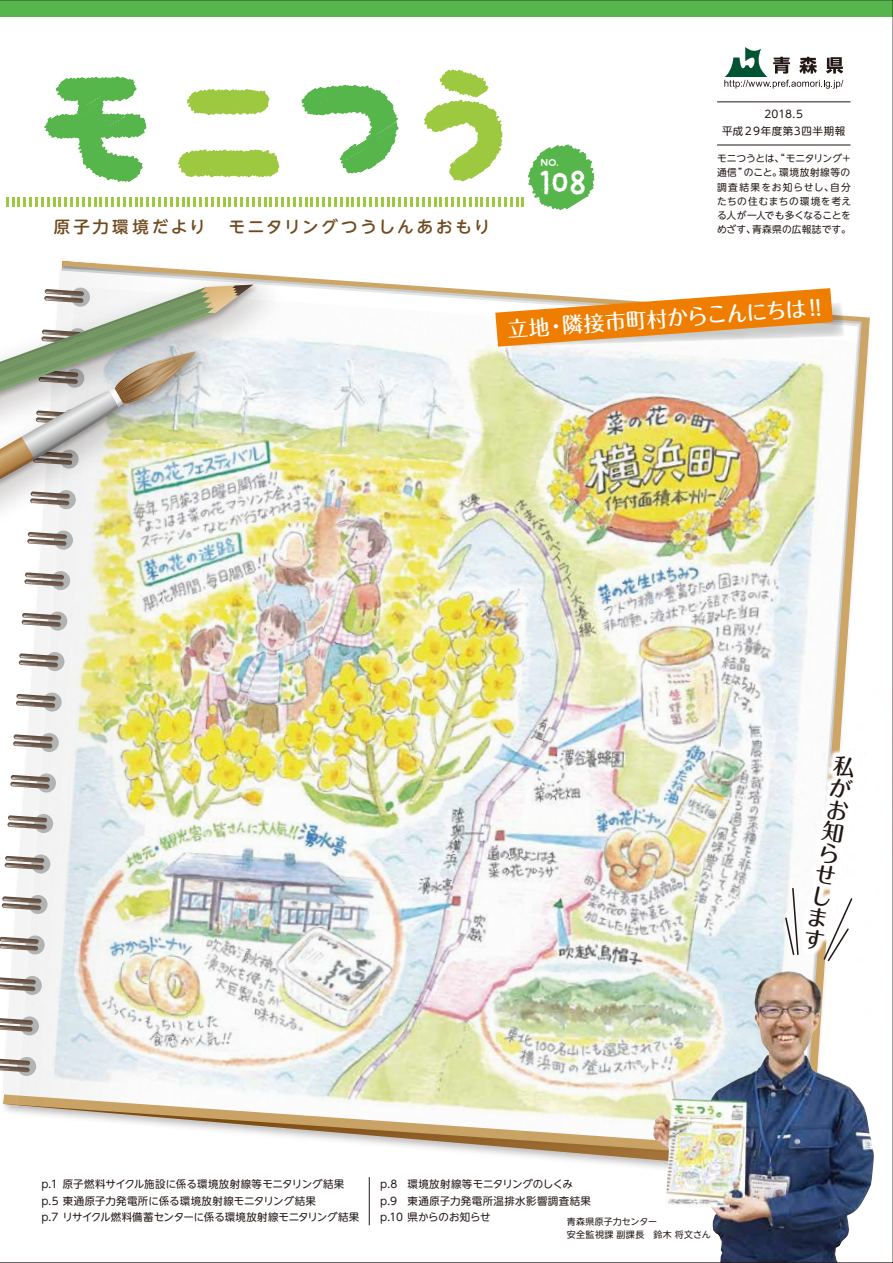
<style>
.page{position:relative;width:893px;height:1263px;background:#fff}
.page>*{position:absolute;margin:0;border:0;box-sizing:border-box;transform-origin:0 0}
.t1{font:32.25px "Kodomo Rounded";color:#fff}
.t2{font:500 21.9px/21.9px "Maru Fo Pro";color:#221815;text-align:justify}
.t3{font:500 21.15px "Maru Fo Pro";color:#fff}
.t4{font:500 16.5px "UD Shin M Go Pro";letter-spacing:.17em;color:#6f4a1e}
.t5{font:11.85px "Kodomo Rounded";color:#fff}
.t6{font:10.5px/16.5px "UD Shin M Go Pro";letter-spacing:.01em;color:#221815}
.t7{font:10.5px/16.5px "UD Shin M Go Pro";letter-spacing:.03em;color:#221815}
.t8{font:10.5px/16.5px "UD Shin M Go Pro";letter-spacing:-.015em;color:#221815}
.t9{font:10.5px/16.2px "UD Shin M Go Pro";letter-spacing:.045em;color:#221815;text-align:center}
.t10{font:9.75px/14.2px "UD Shin M Go Pro";letter-spacing:.035em;color:#221815}
.t11{font:9px/13.5px "UD Shin M Go Pro";letter-spacing:.035em;color:#221815}
</style>
<div class="page">
<img style="left:0;top:0;width:893px;height:1263px">
<h3 class="t4" style="left:54px;top:214px;width:438px">原子力環境だより　モニタリングつうしんあおもり</h3>
<p class="t5" style="left:541px;top:157px;width:22px">NO.</p>
<h1 class="t1" style="left:541px;top:166px;width:54px">108</h1>
<p class="t9" style="left:722px;top:106px;width:125px">2018.5<br>平成２9年度第3四半期報</p>
<p class="t10" style="left:717px;top:151px;width:136px">モニつうとは、“モニタリング+通信”のこと。環境放射線等の調査結果をお知らせし、自分たちの住むまちの環境を考える人が一人でも多くなることをめざす、青森県の広報誌です。</p>
<h3 class="t3" style="left:506px;top:312px;width:317px;rotate:-4deg">立地・隣接市町村からこんにちは !!</h3>
<h2 class="t2" style="left:836px;top:752px;width:12px;rotate:10deg">私がお知らせします</h2>
<p class="t7" style="left:407px;top:1175px;width:185px">環境放射線等モニタリングのしくみ<br>東通原子力発電所温排水影響調査結果</p>
<p class="t6" style="left:63px;top:1175px;width:283px">原子燃料サイクル施設に係る環境放射線等モニタリング結果</p>
<p class="t8" style="left:380px;top:1175px;width:112px">p.8<br>p.9<br>p.10 県からのお知らせ</p>
<p class="t6" style="left:41px;top:1175px;width:319px">p.1<br>p.5 東通原子力発電所に係る環境放射線モニタリング結果<br>p.7 リサイクル燃料備蓄センターに係る環境放射線モニタリング結果</p>
<p class="t11" style="left:567px;top:1214px;width:146px">青森県原子力センター<br>安全監視課 副課長　鈴木 将文さん</p>
</div>
